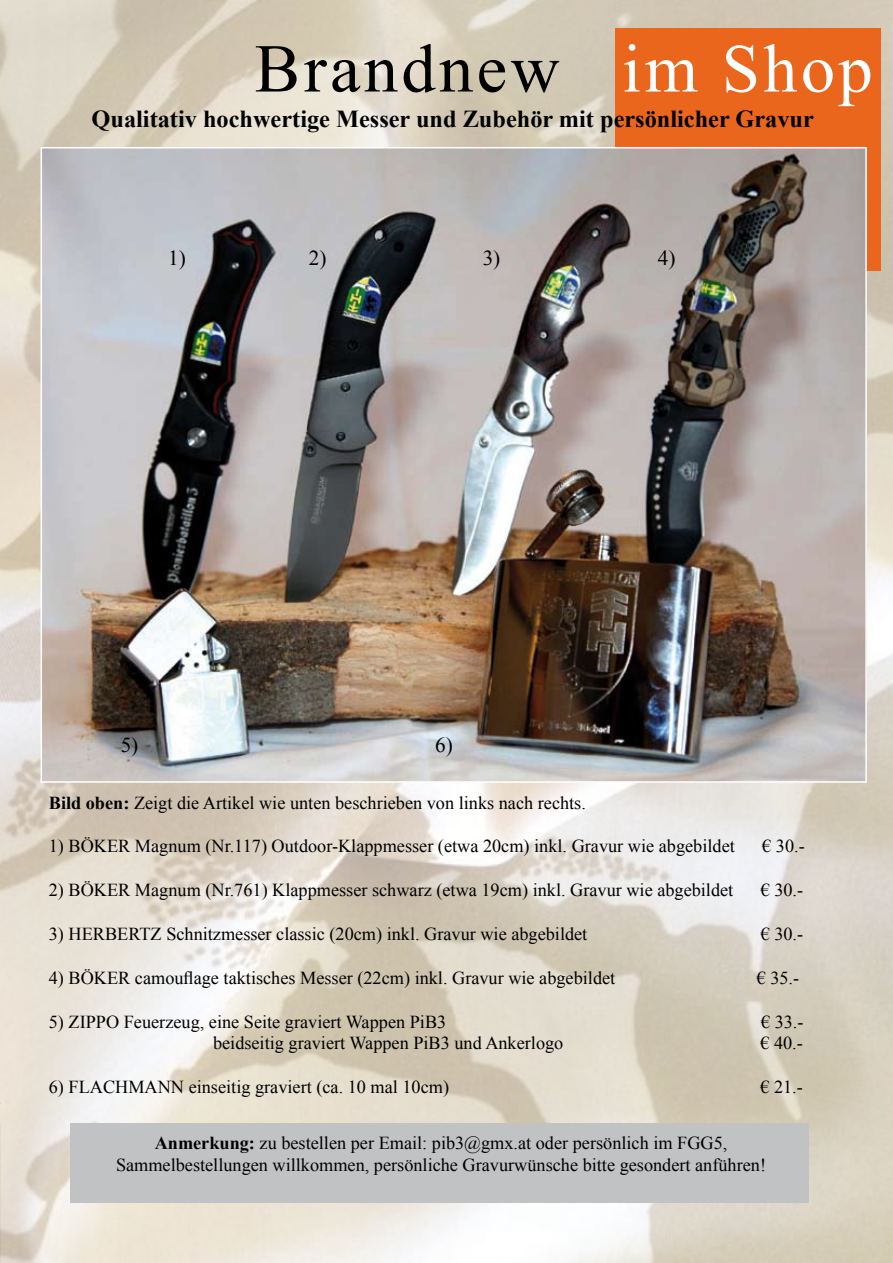
<style>
.page{position:relative;width:893px;height:1263px;background:#fff}
.page>*{position:absolute;margin:0;border:0;box-sizing:border-box;transform-origin:0 0}
.t1{font:68.4px "Times New Roman";letter-spacing:.05em;color:#000}
.t2{font:68.4px "Times New Roman";letter-spacing:.05em;color:#fff}
.t3{font:700 24.3px "Times New Roman";color:#000}
.t4{font:21.3px "Times New Roman";color:#000}
.t5{font:18.3px/21.9px "Times New Roman";color:#000;text-align:center}
.s1{font-weight:700}
</style>
<div class="page">
<img style="left:0;top:0;width:893px;height:1263px">
<div style="left:70px;top:1123px;width:739px;height:79px;background:#c1c2c4"></div>
<div style="left:615px;top:28px;width:266px;height:242px;background:#ea661d"></div>
<img style="left:44px;top:150px;width:820px;height:630px">
<h1 class="t1" style="left:255px;top:23px;width:307px">Brandnew</h1>
<h2 class="t3" style="left:92px;top:102px;width:724px">Qualitativ hochwertige Messer und Zubehör mit persönlicher Gravur</h2>
<h1 class="t2" style="left:622px;top:23px;width:252px">im Shop</h1>
<p class="t4" style="left:168px;top:243px;width:19px">1)</p>
<p class="t4" style="left:309px;top:243px;width:19px">2)</p>
<p class="t4" style="left:483px;top:243px;width:19px">3)</p>
<p class="t4" style="left:658px;top:243px;width:19px">4)</p>
<p class="t4" style="left:121px;top:730px;width:19px">5)</p>
<p class="t4" style="left:435px;top:730px;width:19px">6)</p>
<p class="t5" style="left:49px;top:791px;width:539px"><span class="s1">Bild oben:</span> Zeigt die Artikel wie unten beschrieben von links nach rechts.</p>
<p class="t5" style="left:49px;top:835px;width:687px">1) BÖKER Magnum (Nr.117) Outdoor-Klappmesser (etwa 20cm) inkl. Gravur wie abgebildet</p>
<p class="t5" style="left:762px;top:835px;width:44px">€ 30.-</p>
<p class="t5" style="left:49px;top:879px;width:686px">2) BÖKER Magnum (Nr.761) Klappmesser schwarz (etwa 19cm) inkl. Gravur wie abgebildet</p>
<p class="t5" style="left:761px;top:879px;width:44px">€ 30.-</p>
<p class="t5" style="left:49px;top:923px;width:540px">3) HERBERTZ Schnitzmesser classic (20cm) inkl. Gravur wie abgebildet</p>
<p class="t5" style="left:761px;top:923px;width:44px">€ 30.-</p>
<p class="t5" style="left:49px;top:966px;width:568px">4) BÖKER camouflage taktisches Messer (22cm) inkl. Gravur wie abgebildet</p>
<p class="t5" style="left:757px;top:966px;width:44px">€ 35.-</p>
<p class="t5" style="left:49px;top:1010px;width:399px">5) ZIPPO Feuerzeug, eine Seite graviert Wappen PiB3</p>
<p class="t5" style="left:761px;top:1010px;width:44px">€ 33.-</p>
<p class="t5" style="left:213px;top:1032px;width:352px">beidseitig graviert Wappen PiB3 und Ankerlogo</p>
<p class="t5" style="left:760px;top:1032px;width:44px">€ 40.-</p>
<p class="t5" style="left:49px;top:1076px;width:402px">6) FLACHMANN einseitig graviert (ca. 10 mal 10cm)</p>
<p class="t5" style="left:760px;top:1076px;width:44px">€ 21.-</p>
<p class="t5" style="left:116px;top:1132px;width:652px"><span class="s1">Anmerkung:</span> zu bestellen per Email: pib3@gmx.at oder persönlich im FGG5,<br>Sammelbestellungen willkommen, persönliche Gravurwünsche bitte gesondert anführen!</p>
</div>
